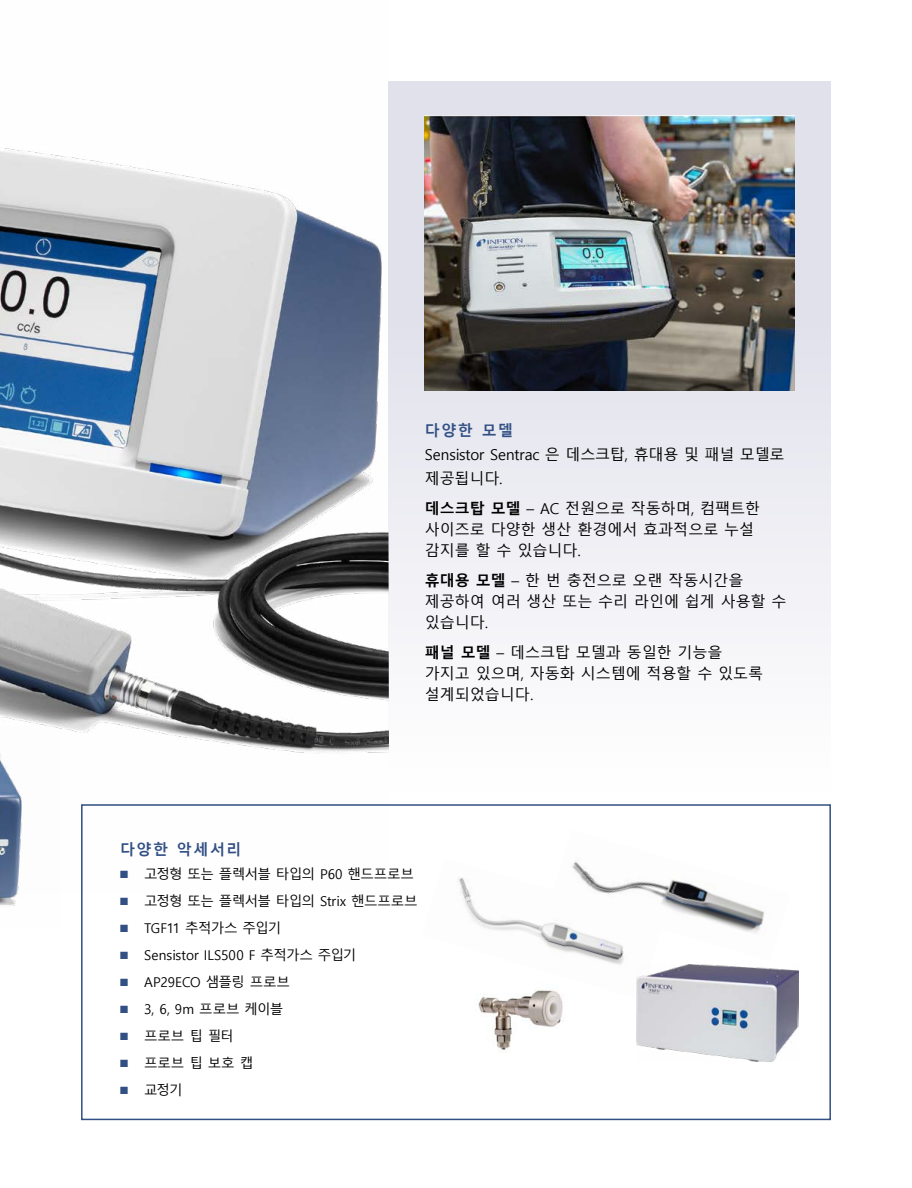
<style>
.page{position:relative;width:912px;height:1188px;background:#fff}
.page>*{position:absolute;margin:0;border:0;box-sizing:border-box;transform-origin:0 0}
.t1{font:15px/21px "Malgun Gothic";color:#000}
.t2{font:700 15px "Malgun Gothic";letter-spacing:.1em;color:#325084}
.t3{font:13.5px "Malgun Gothic";letter-spacing:-.015em;color:#000}
.t4{font:13.5px "Malgun Gothic";letter-spacing:-.045em;color:#000}
.t5{font:13.5px "Malgun Gothic";letter-spacing:-.035em;color:#000}
.s1{font-weight:700}
.s2{color:#325084}
</style>
<div class="page">
<img style="left:0;top:147px;width:388px;height:606px">
<img style="left:0;top:726px;width:61px;height:180px">
<div style="left:81px;top:804px;width:749px;height:316px;border:2px solid #325084"></div>
<div style="left:388px;top:81px;width:442px;height:711px;background:linear-gradient(to bottom,#d5d5e1,#fdfdfe)"></div>
<img style="left:425px;top:116px;width:369px;height:275px">
<img style="left:459px;top:878px;width:164px;height:87px">
<img style="left:478px;top:990px;width:86px;height:60px">
<img style="left:551px;top:862px;width:214px;height:99px">
<img style="left:636px;top:965px;width:162px;height:97px">
<p class="t2" style="left:425px;top:421px;width:90px">다양한 모델</p>
<p class="t1" style="left:425px;top:443px;width:361px;line-height:24px">Sensistor Sentrac 은 데스크탑, 휴대용 및 패널 모델로 제공됩니다.</p>
<p class="t1" style="left:425px;top:498px;width:336px"><span class="s1">데스크탑 모델</span> – AC 전원으로 작동하며, 컴팩트한 사이즈로 다양한 생산 환경에서 효과적으로 누설 감지를 할 수 있습니다.</p>
<p class="t1" style="left:425px;top:570px;width:363px"><span class="s1">휴대용 모델</span> – 한 번 충전으로 오랜 작동시간을 제공하여 여러 생산 또는 수리 라인에 쉽게 사용할 수 있습니다.</p>
<p class="t1" style="left:425px;top:642px;width:340px"><span class="s1">패널 모델</span> – 데스크탑 모델과 동일한 기능을 가지고 있으며, 자동화 시스템에 적용할 수 있도록 설계되었습니다.</p>
<p class="t2" style="left:120px;top:840px;width:123px">다양한 악세서리</p>
<p class="t4" style="left:120px;top:866px;width:295px"><span class="s2">■</span> 고정형 또는 플렉서블 타입의 P60 핸드프로브</p>
<p class="t4" style="left:120px;top:893px;width:299px"><span class="s2">■</span> 고정형 또는 플렉서블 타입의 Strix 핸드프로브</p>
<p class="t5" style="left:120px;top:920px;width:162px"><span class="s2">■</span> TGF11 추적가스 주입기</p>
<p class="t3" style="left:120px;top:947px;width:238px"><span class="s2">■</span> Sensistor ILS500 F 추적가스 주입기</p>
<p class="t3" style="left:120px;top:974px;width:171px"><span class="s2">■</span> AP29ECO 샘플링 프로브</p>
<p class="t3" style="left:120px;top:1001px;width:165px"><span class="s2">■</span> 3, 6, 9m 프로브 케이블</p>
<p class="t3" style="left:120px;top:1028px;width:115px"><span class="s2">■</span> 프로브 팁 필터</p>
<p class="t3" style="left:120px;top:1055px;width:134px"><span class="s2">■</span> 프로브 팁 보호 캡</p>
<p class="t3" style="left:120px;top:1082px;width:64px"><span class="s2">■</span> 교정기</p>
</div>
